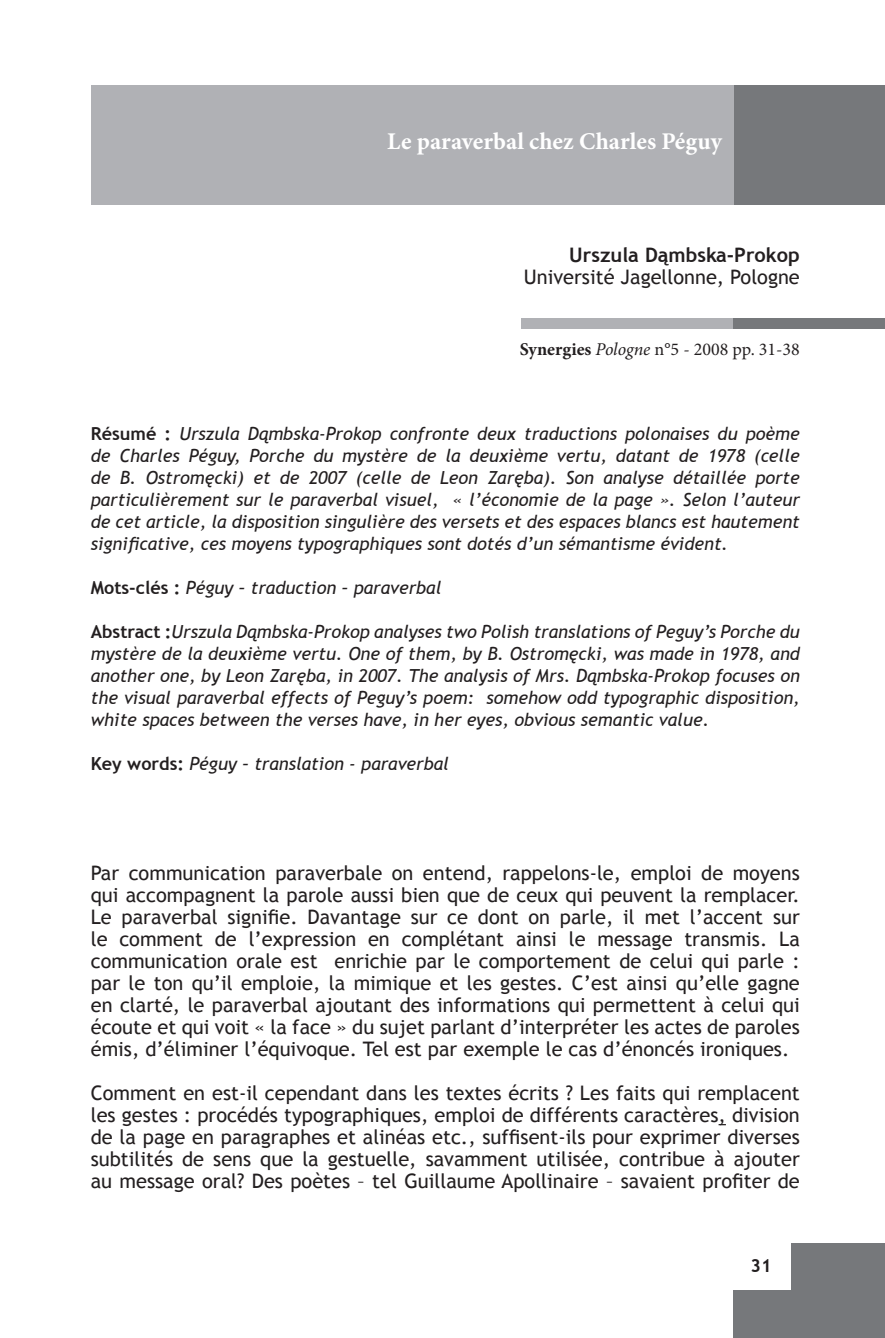
<style>
.page{position:relative;width:885px;height:1338px;background:#fff}
.page>*{position:absolute;margin:0;border:0;box-sizing:border-box;transform-origin:0 0}
.t1{font:700 24px "Minion Pro";color:#fff}
.t2{font:20px/22px "Trebuchet MS";color:#231f20;text-align:justify}
.t3{font:700 20px "Trebuchet MS";color:#231f20}
.t4{font:italic 18px/22px "Trebuchet MS";color:#231f20;text-align:justify}
.t5{font:18px "Minion Pro";color:#231f20}
.t6{font:700 18px "Trebuchet MS";color:#231f20}
.s1{font-weight:700}
.s2{font-style:italic}
.s3{font-weight:700;font-style:normal}
</style>
<div class="page">
<div style="left:733px;top:1243px;width:151px;height:95px;background:#76787b"></div>
<div style="left:731px;top:1242px;width:59px;height:48px;background:#fff"></div>
<div style="left:521px;top:318px;width:214px;height:11px;background:#b0b1b5"></div>
<div style="left:730px;top:85px;width:154px;height:119px;background:#76787b"></div>
<div style="left:733px;top:318px;width:151px;height:11px;background:#76787b"></div>
<div style="left:91px;top:85px;width:642px;height:120px;background:#b0b1b5"></div>
<p class="t1" style="left:387px;top:124px;width:336px">Le paraverbal chez Charles Péguy</p>
<p class="t3" style="left:569px;top:242px;width:232px">Urszula Dąmbska-Prokop</p>
<p class="t2" style="left:524px;top:266px;width:277px">Université Jagellonne, Pologne</p>
<p class="t5" style="left:519px;top:337px;width:281px"><span class="s1">Synergies</span> <span class="s2">Pologne</span> n°5 - 2008 pp. 31-38</p>
<p class="t4" style="left:91px;top:423px;width:710px"><span class="s3">Résumé :</span> Urszula Dąmbska-Prokop confronte deux traductions polonaises du poème de Charles Péguy, Porche du mystère de la deuxième vertu, datant de 1978 (celle de B. Ostromęcki) et de 2007 (celle de Leon Zaręba). Son analyse détaillée porte particulièrement sur le paraverbal visuel, « l’économie de la page ». Selon l’auteur de cet article, la disposition singulière des versets et des espaces blancs est hautement significative, ces moyens typographiques sont dotés d’un sémantisme évident.</p>
<p class="t4" style="left:91px;top:577px;width:352px"><span class="s3">Mots-clés :</span> Péguy – traduction – paraverbal</p>
<p class="t4" style="left:91px;top:621px;width:710px"><span class="s3">Abstract :</span>Urszula Dąmbska-Prokop analyses two Polish translations of Peguy’s Porche du mystère de la deuxième vertu. One of them, by B. Ostromęcki, was made in 1978, and another one, by Leon Zaręba, in 2007. The analysis of Mrs. Dąmbska-Prokop focuses on the visual paraverbal effects of Peguy’s poem: somehow odd typographic disposition, white spaces between the verses have, in her eyes, obvious semantic value.</p>
<p class="t4" style="left:91px;top:753px;width:360px"><span class="s3">Key words:</span> Péguy – translation - paraverbal</p>
<p class="t2" style="left:91px;top:862px;width:710px">Par communication paraverbale on entend, rappelons-le, emploi de moyens qui accompagnent la parole aussi bien que de ceux qui peuvent la remplacer.<br>Le paraverbal signifie. Davantage sur ce dont on parle, il met l’accent sur le comment de l’expression en complétant ainsi le message transmis. La communication orale est enrichie par le comportement de celui qui parle : par le ton qu’il emploie, la mimique et les gestes. C’est ainsi qu’elle gagne en clarté, le paraverbal ajoutant des informations qui permettent à celui qui écoute et qui voit « la face » du sujet parlant d’interpréter les actes de paroles émis, d’éliminer l’équivoque. Tel est par exemple le cas d’énoncés ironiques.</p>
<p class="t2" style="left:91px;top:1082px;width:710px">Comment en est-il cependant dans les textes écrits ? Les faits qui remplacent les gestes : procédés typographiques, emploi de différents caractères, division de la page en paragraphes et alinéas etc., suffisent-ils pour exprimer diverses subtilités de sens que la gestuelle, savamment utilisée, contribue à ajouter au message oral? Des poètes – tel Guillaume Apollinaire – savaient profiter de</p>
<p class="t6" style="left:750px;top:1255px;width:23px">31</p>
</div>
